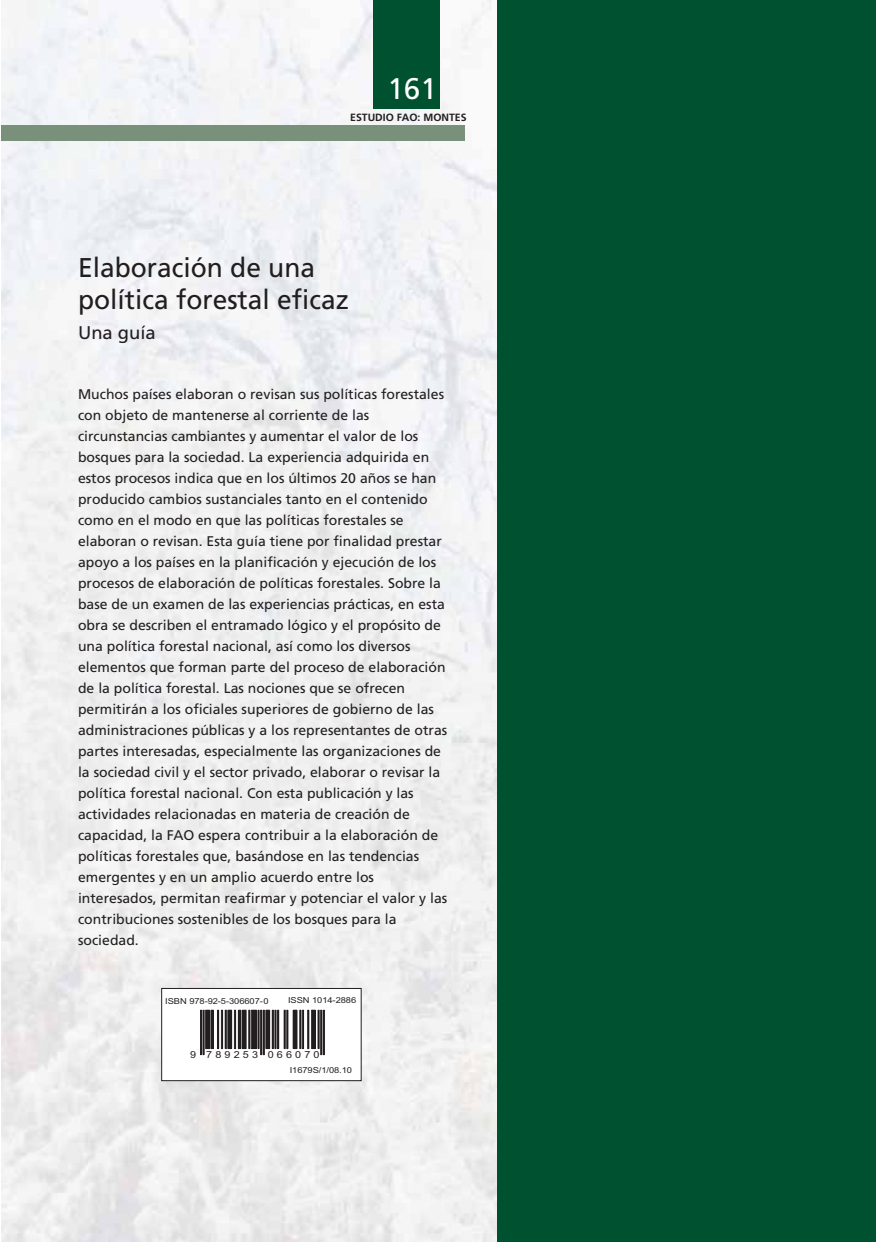
<style>
.page{position:relative;width:876px;height:1243px;background:#fff}
.page>*{position:absolute;margin:0;border:0;box-sizing:border-box;transform-origin:0 0}
.t1{font:29.75px "Frutiger LT Std";color:#fff}
.t2{font:27.12px/31.5px "Frutiger LT Std";color:#221e1f}
.t3{font:18.38px "Frutiger LT Std";color:#221e1f}
.t4{font:14px/21px "Frutiger LT Std";color:#231f20}
.t5{font:700 10.5px "Frutiger LT Std";color:#231f20}
.t6{font:9.62px "Arial";letter-spacing:.295em;color:#231f20;scale:1.11 1}
.t7{font:8.22px "Arial";letter-spacing:-.005em;color:#231f20;scale:1.13 1}
</style>
<div class="page">
<img style="left:2px;top:770px;width:495px;height:471px">
<div style="left:497px;top:0;width:378px;height:1241px;background:#00512f"></div>
<div style="left:2px;top:125px;width:463px;height:16px;background:#79907b"></div>
<div style="left:373px;top:0;width:67px;height:109px;background:#00512f"></div>
<div style="left:162px;top:988px;width:199px;height:92px;background:#fff"></div>
<div style="left:161px;top:987px;width:200px;height:93px;border:1px solid #221e1f"></div>
<svg style="left:200px;top:1012px;width:125px;height:44px"></svg>
<div style="left:190px;top:1010px;width:137px;height:51px;border:1px solid #fff"></div>
<div style="left:200px;top:1010px;width:1px;height:44px;border:1px solid #221e1f"></div>
<div style="left:203px;top:1010px;width:1px;height:44px;border:1px solid #221e1f"></div>
<div style="left:205px;top:1010px;width:4px;height:38px;border:1px solid #221e1f"></div>
<div style="left:211px;top:1010px;width:2px;height:38px;border:1px solid #221e1f"></div>
<div style="left:217px;top:1010px;width:1px;height:38px;border:1px solid #221e1f"></div>
<div style="left:221px;top:1010px;width:1px;height:38px;border:1px solid #221e1f"></div>
<div style="left:225px;top:1010px;width:1px;height:38px;border:1px solid #221e1f"></div>
<div style="left:228px;top:1010px;width:3px;height:38px;border:1px solid #221e1f"></div>
<div style="left:234px;top:1010px;width:1px;height:38px;border:1px solid #221e1f"></div>
<div style="left:238px;top:1010px;width:3px;height:38px;border:1px solid #221e1f"></div>
<div style="left:242px;top:1010px;width:4px;height:38px;border:1px solid #221e1f"></div>
<div style="left:248px;top:1010px;width:2px;height:38px;border:1px solid #221e1f"></div>
<div style="left:251px;top:1010px;width:5px;height:38px;background:#221e1f"></div>
<div style="left:251px;top:1010px;width:5px;height:38px;border:1px solid #221e1f"></div>
<div style="left:258px;top:1010px;width:1px;height:38px;border:1px solid #221e1f"></div>
<div style="left:260px;top:1010px;width:2px;height:44px;border:1px solid #221e1f"></div>
<div style="left:263px;top:1010px;width:1px;height:44px;border:1px solid #221e1f"></div>
<div style="left:266px;top:1010px;width:3px;height:38px;border:1px solid #221e1f"></div>
<div style="left:272px;top:1010px;width:1px;height:38px;border:1px solid #221e1f"></div>
<div style="left:275px;top:1010px;width:1px;height:38px;border:1px solid #221e1f"></div>
<div style="left:277px;top:1010px;width:1px;height:38px;border:1px solid #221e1f"></div>
<div style="left:284px;top:1010px;width:1px;height:38px;border:1px solid #221e1f"></div>
<div style="left:286px;top:1010px;width:2px;height:38px;border:1px solid #221e1f"></div>
<div style="left:293px;top:1010px;width:4px;height:38px;border:1px solid #221e1f"></div>
<div style="left:299px;top:1010px;width:2px;height:38px;border:1px solid #221e1f"></div>
<div style="left:302px;top:1010px;width:1px;height:38px;border:1px solid #221e1f"></div>
<div style="left:307px;top:1010px;width:2px;height:38px;border:1px solid #221e1f"></div>
<div style="left:311px;top:1010px;width:4px;height:38px;border:1px solid #221e1f"></div>
<div style="left:318px;top:1010px;width:1px;height:38px;border:1px solid #221e1f"></div>
<div style="left:320px;top:1010px;width:2px;height:44px;border:1px solid #221e1f"></div>
<div style="left:323px;top:1010px;width:1px;height:44px;border:1px solid #221e1f"></div>
<h1 class="t1" style="left:387px;top:76px;width:51px">161</h1>
<p class="t5" style="left:350px;top:113px;width:118px">ESTUDIO FAO: MONTES</p>
<h2 class="t2" style="left:78px;top:253px;width:272px">Elaboración de una política forestal eficaz</h2>
<h3 class="t3" style="left:78px;top:324px;width:79px">Una guía</h3>
<p class="t4" style="left:78px;top:384px;width:370px">Muchos países elaboran o revisan sus políticas forestales con objeto de mantenerse al corriente de las circunstancias cambiantes y aumentar el valor de los bosques para la sociedad. La experiencia adquirida en estos procesos indica que en los últimos 20 años se han producido cambios sustanciales tanto en el contenido como en el modo en que las políticas forestales se elaboran o revisan. Esta guía tiene por finalidad prestar apoyo a los países en la planificación y ejecución de los procesos de elaboración de políticas forestales. Sobre la base de un examen de las experiencias prácticas, en esta obra se describen el entramado lógico y el propósito de una política forestal nacional, así como los diversos elementos que forman parte del proceso de elaboración de la política forestal. Las nociones que se ofrecen permitirán a los oficiales superiores de gobierno de las administraciones públicas y a los representantes de otras partes interesadas, especialmente las organizaciones de la sociedad civil y el sector privado, elaborar o revisar la política forestal nacional. Con esta publicación y las actividades relacionadas en materia de creación de capacidad, la FAO espera contribuir a la elaboración de políticas forestales que, basándose en las tendencias emergentes y en un amplio acuerdo entre los interesados, permitan reafirmar y potenciar el valor y las contribuciones sostenibles de los bosques para la sociedad.</p>
<p class="t7" style="left:165px;top:995px;width:93px">ISBN 978-92-5-306607-0</p>
<p class="t7" style="left:288px;top:995px;width:62px">ISSN 1014-2886</p>
<p class="t6" style="left:190px;top:1049px;width:118px">9 789253 066070</p>
<p class="t7" style="left:289px;top:1065px;width:57px">I1679S/1/08.10</p>
</div>
